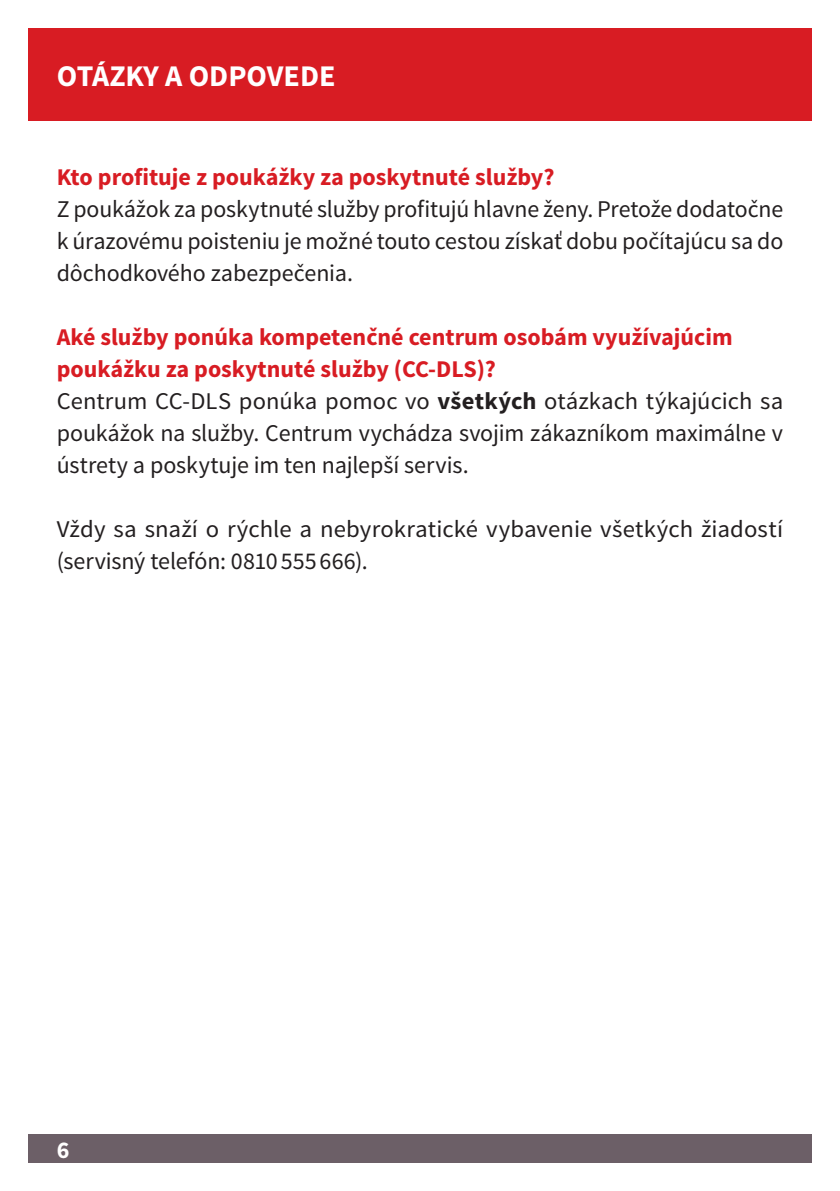
<style>
.page{position:relative;width:840px;height:1191px;background:#fff}
.page>*{position:absolute;margin:0;border:0;box-sizing:border-box;transform-origin:0 0}
.t1{font:700 30px "Source Sans Pro";color:#fff}
.Fliesstext{font:24px/32px "Source Sans Pro";color:#231f20;text-align:justify}
.Überschrift_2_Ebene{font:700 24px/32px "Source Sans Pro";color:#d81c23}
.t2{font:700 24px "Source Sans Pro";color:#fff}
.s1{font-weight:700}
</style>
<div class="page">
<div style="left:28px;top:1134px;width:783px;height:28px;background:#6c5f67"></div>
<div style="left:28px;top:28px;width:783px;height:93px;background:#d81c23"></div>
<p class="t1" style="left:57px;top:57px;width:280px">OTÁZKY A ODPOVEDE</p>
<p class="Überschrift_2_Ebene" style="left:57px;top:162px;width:499px">Kto profituje z poukážky za poskytnuté služby?</p>
<p class="Fliesstext" style="left:57px;top:193px;width:727px">Z poukážok za poskytnuté služby profitujú hlavne ženy. Pretože dodatočne k úrazovému poisteniu je možné touto cestou získať dobu počítajúcu sa do dôchodkového zabezpečenia.</p>
<p class="Überschrift_2_Ebene" style="left:57px;top:322px;width:677px">Aké služby ponúka kompetenčné centrum osobám využívajúcim poukážku za poskytnuté služby (CC-DLS)?</p>
<p class="Fliesstext" style="left:57px;top:385px;width:727px">Centrum CC-DLS ponúka pomoc vo <span class="s1">všetkých</span> otázkach týkajúcich sa poukážok na služby. Centrum vychádza svojim zákazníkom maximálne v ústrety a poskytuje im ten najlepší servis.</p>
<p class="Fliesstext" style="left:57px;top:513px;width:727px">Vždy sa snaží o rýchle a nebyrokratické vybavenie všetkých žiadostí (servisný telefón: 0810 555 666).</p>
<p class="t2" style="left:57px;top:1134px;width:14px">6</p>
</div>
